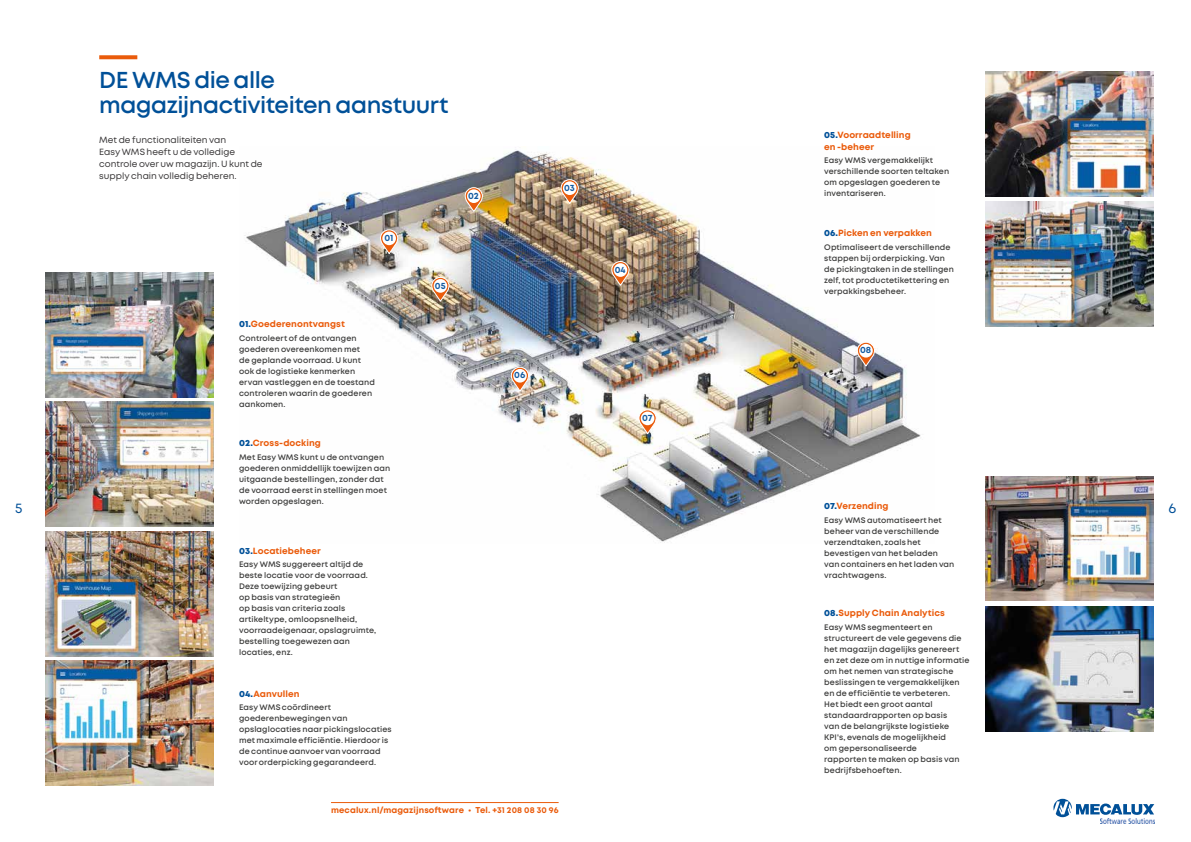
<style>
.page{position:relative;width:1191px;height:842px;background:#fff}
.page>*{position:absolute;margin:0;border:0;box-sizing:border-box;transform-origin:0 0}
.t1{font:600 23px/25px "Mont";letter-spacing:-.02em;color:#005098}
.t2{font:14px "Mont";color:#005098}
.t3{font:700 9.2px "Mont";letter-spacing:.005em;color:#155ca2}
.t4{font:700 9px/12px "Mont";letter-spacing:.005em;color:#ea5b0b}
.t5{font:9px/12px "Mont";color:#383637}
.t6{font:700 8.5px "Mont";letter-spacing:.015em;color:#ea5b0b}
.t7{font:600 8px/11px "Mont";letter-spacing:.01em;color:#3c3c3b}
.s1{font-weight:800;color:#005098}
</style>
<div class="page">
<svg style="left:1053px;top:799px;width:101px;height:18px"></svg>
<img style="left:1100px;top:818px;width:54px;height:5px">
<hr style="left:331px;top:802px;width:227px;height:1px;background:#ea5b0b">
<img style="left:45px;top:273px;width:169px;height:124px">
<img style="left:45px;top:402px;width:169px;height:125px">
<img style="left:45px;top:531px;width:169px;height:125px">
<img style="left:45px;top:660px;width:169px;height:125px">
<img style="left:244px;top:150px;width:677px;height:393px">
<svg style="left:380px;top:229px;width:18px;height:26px"></svg>
<div style="left:382px;top:232px;width:14px;height:13px;background:#fff;border-radius:50%"></div>
<svg style="left:561px;top:179px;width:18px;height:26px"></svg>
<div style="left:563px;top:181px;width:13px;height:14px;background:#fff;border-radius:50%"></div>
<svg style="left:431px;top:277px;width:18px;height:25px"></svg>
<div style="left:433px;top:279px;width:14px;height:14px;background:#fff;border-radius:50%"></div>
<svg style="left:511px;top:367px;width:18px;height:25px"></svg>
<div style="left:513px;top:369px;width:14px;height:14px;background:#fff;border-radius:50%"></div>
<svg style="left:465px;top:187px;width:18px;height:26px"></svg>
<div style="left:467px;top:189px;width:13px;height:14px;background:#fff;border-radius:50%"></div>
<svg style="left:638px;top:409px;width:18px;height:26px"></svg>
<div style="left:641px;top:412px;width:13px;height:13px;background:#fff;border-radius:50%"></div>
<svg style="left:611px;top:261px;width:18px;height:26px"></svg>
<div style="left:613px;top:263px;width:14px;height:14px;background:#fff;border-radius:50%"></div>
<svg style="left:857px;top:342px;width:18px;height:25px"></svg>
<div style="left:859px;top:344px;width:13px;height:14px;background:#fff;border-radius:50%"></div>
<svg style="left:99px;top:55px;width:38px;height:4px"></svg>
<img style="left:985px;top:72px;width:169px;height:124px">
<img style="left:985px;top:202px;width:169px;height:125px">
<img style="left:985px;top:476px;width:169px;height:125px">
<img style="left:985px;top:606px;width:169px;height:125px">
<h1 class="t1" style="left:99px;top:68px;width:351px">DE WMS die alle magazijnactiviteiten aanstuurt</h1>
<p class="t5" style="left:99px;top:134px;width:165px">Met de functionaliteiten van<br>Easy WMS heeft u de volledige controle over uw magazijn. U kunt de supply chain volledig beheren.</p>
<p class="t3" style="left:384px;top:232px;width:11px">01</p>
<p class="t4" style="left:239px;top:318px;width:107px"><span class="s1">01.</span>Goederenontvangst</p>
<p class="t7" style="left:239px;top:332px;width:137px">Controleert of de ontvangen goederen overeenkomen met<br>de geplande voorraad. U kunt ook de logistieke kenmerken ervan vastleggen en de toestand controleren waarin de goederen aankomen.</p>
<p class="t3" style="left:435px;top:279px;width:12px">05</p>
<p class="t3" style="left:468px;top:190px;width:12px">02</p>
<p class="t3" style="left:514px;top:369px;width:13px">06</p>
<p class="t3" style="left:564px;top:182px;width:12px">03</p>
<p class="t3" style="left:614px;top:263px;width:12px">04</p>
<p class="t3" style="left:642px;top:412px;width:12px">07</p>
<p class="t4" style="left:824px;top:128px;width:88px"><span class="s1">05.</span>Voorraadtelling en -beheer</p>
<p class="t7" style="left:824px;top:155px;width:126px">Easy WMS vergemakkelijkt verschillende soorten teltaken om opgeslagen goederen te inventariseren.</p>
<p class="t4" style="left:824px;top:227px;width:109px"><span class="s1">06.</span>Picken en verpakken</p>
<p class="t7" style="left:824px;top:242px;width:131px">Optimaliseert de verschillende stappen bij orderpicking. Van de pickingtaken in de stellingen zelf, tot productetikettering en verpakkingsbeheer.</p>
<p class="t3" style="left:860px;top:344px;width:13px">08</p>
<p class="t4" style="left:239px;top:437px;width:83px"><span class="s1">02.</span>Cross-docking</p>
<p class="t7" style="left:239px;top:451px;width:153px">Met Easy WMS kunt u de ontvangen goederen onmiddellijk toewijzen aan uitgaande bestellingen, zonder dat de voorraad eerst in stellingen moet worden opgeslagen.</p>
<p class="t4" style="left:824px;top:500px;width:66px"><span class="s1">07.</span>Verzending</p>
<p class="t7" style="left:824px;top:514px;width:132px">Easy WMS automatiseert het beheer van de verschillende verzendtaken, zoals het bevestigen van het beladen van containers en het laden van vrachtwagens.</p>
<p class="t4" style="left:824px;top:607px;width:122px"><span class="s1">08.</span>Supply Chain Analytics</p>
<p class="t7" style="left:824px;top:621px;width:147px">Easy WMS segmenteert en structureert de vele gegevens die het magazijn dagelijks genereert en zet deze om in nuttige informatie om het nemen van strategische beslissingen te vergemakkelijken en de efficiëntie te verbeteren.<br>Het biedt een groot aantal standaardrapporten op basis<br>van de belangrijkste logistieke<br>KPI's, evenals de mogelijkheid<br>om gepersonaliseerde<br>rapporten te maken op basis van bedrijfsbehoeften.</p>
<h2 class="t2" style="left:15px;top:499px;width:9px">5</h2>
<h2 class="t2" style="left:1168px;top:499px;width:9px">6</h2>
<p class="t4" style="left:239px;top:544px;width:83px"><span class="s1">03.</span>Locatiebeheer</p>
<p class="t7" style="left:239px;top:559px;width:139px">Easy WMS suggereert altijd de beste locatie voor de voorraad.<br>Deze toewijzing gebeurt<br>op basis van strategieën<br>op basis van criteria zoals artikeltype, omloopsnelheid, voorraadeigenaar, opslagruimte, bestelling toegewezen aan locaties, enz.</p>
<p class="t4" style="left:239px;top:687px;width:62px"><span class="s1">04.</span>Aanvullen</p>
<p class="t7" style="left:239px;top:702px;width:154px">Easy WMS coördineert goederenbewegingen van opslaglocaties naar pickingslocaties met maximale efficiëntie. Hierdoor is de continue aanvoer van voorraad voor orderpicking gegarandeerd.</p>
<p class="t6" style="left:331px;top:804px;width:229px">mecalux.nl/magazijnsoftware • Tel. +31 208 08 30 96</p>
</div>
